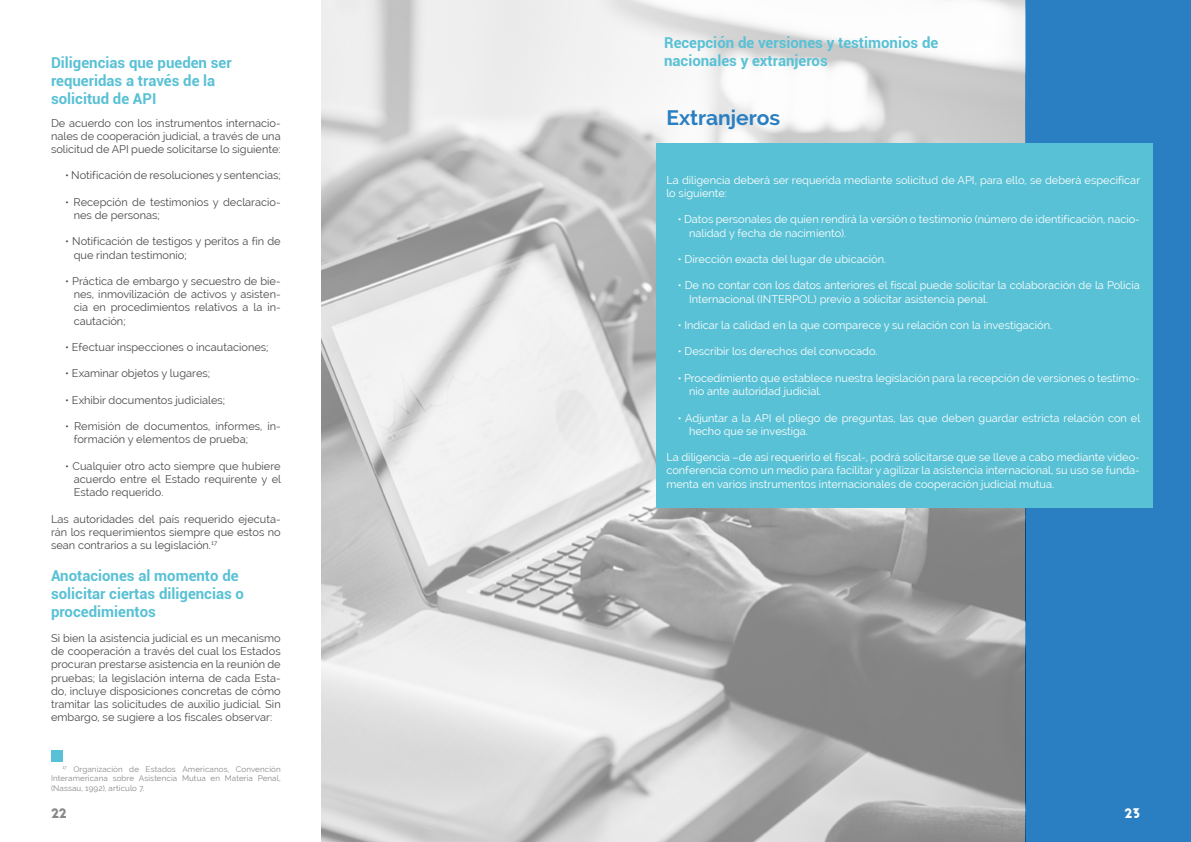
<style>
.page{position:relative;width:1191px;height:842px;background:#fff}
.page>*{position:absolute;margin:0;border:0;box-sizing:border-box;transform-origin:0 0}
.t1{font:700 21px "Raleway";color:#2a7fc2}
.t2{font:700 15px/18px "Roboto";color:#59c1d5}
.t3{font:700 13px "Big John PRO";color:#878787}
.t4{font:700 13px "Big John PRO";color:#fff}
.t5{font:11px/13.2px "Raleway";color:#4a4a49;text-align:justify}
.t6{font:11px/13.2px "Raleway";color:#fff}
.t7{font:8px/9.6px "Raleway";letter-spacing:.015em;color:#878787;text-align:justify}
</style>
<div class="page">
<div style="left:1025px;top:0;width:166px;height:842px;background:#2a7fc2"></div>
<img style="left:322px;top:0;width:703px;height:842px">
<div style="left:656px;top:143px;width:496px;height:364px;background:#59c1d5"></div>
<div style="left:51px;top:750px;width:12px;height:12px;background:#59c1d5"></div>
<h2 class="t2" style="left:51px;top:53px;width:182px">Diligencias que pueden ser requeridas a través de la solicitud de API</h2>
<p class="t5" style="left:51px;top:116px;width:231px">De acuerdo con los instrumentos internacio&shy;nales de cooperación judicial, a través de una solicitud de API puede solicitarse lo siguiente:</p>
<p class="t5" style="left:65px;top:169px;width:217px">• Notificación de resoluciones y sentencias;</p>
<p class="t5" style="left:74px;top:195px;width:208px;text-indent:-9px">• Recepción de testimonios y declaracio&shy;nes de personas;</p>
<p class="t5" style="left:74px;top:235px;width:208px;text-indent:-9px">• Notificación de testigos y peritos a fin de que rindan testimonio;</p>
<p class="t5" style="left:74px;top:274px;width:208px;text-indent:-9px">• Práctica de embargo y secuestro de bie&shy;nes, inmovilización de activos y asisten&shy;cia en procedimientos relativos a la in&shy;cautación;</p>
<p class="t5" style="left:65px;top:340px;width:205px">• Efectuar inspecciones o incautaciones;</p>
<p class="t5" style="left:65px;top:367px;width:146px">• Examinar objetos y lugares;</p>
<p class="t5" style="left:65px;top:393px;width:161px">• Exhibir documentos judiciales;</p>
<p class="t5" style="left:74px;top:420px;width:208px;text-indent:-9px">• Remisión de documentos, informes, in&shy;formación y elementos de prueba;</p>
<p class="t5" style="left:74px;top:459px;width:209px;text-indent:-9px">• Cualquier otro acto siempre que hubiere acuerdo entre el Estado requirente y el Estado requerido.</p>
<p class="t5" style="left:51px;top:512px;width:231px">Las autoridades del país requerido ejecuta&shy;rán los requerimientos siempre que estos no sean contrarios a su legislación.<sup>17</sup></p>
<h2 class="t2" style="left:51px;top:566px;width:194px">Anotaciones al momento de solicitar ciertas diligencias o procedimientos</h2>
<p class="t5" style="left:51px;top:631px;width:231px">Si bien la asistencia judicial es un mecanismo de cooperación a través del cual los Estados procuran prestarse asistencia en la reunión de pruebas; la legislación interna de cada Esta&shy;do, incluye disposiciones concretas de cómo tramitar las solicitudes de auxilio judicial. Sin embargo, se sugiere a los fiscales observar:</p>
<p class="t7" style="left:51px;top:764px;width:231px;text-indent:11px"><sup>17</sup> Organización de Estados Americanos, Convención Interamericana sobre Asistencia Mutua en Materia Penal, (Nassau, 1992), artículo 7.</p>
<p class="t3" style="left:51px;top:806px;width:17px">22</p>
<h2 class="t2" style="left:664px;top:33px;width:276px">Recepción de versiones y testimonios de nacionales y extranjeros</h2>
<h1 class="t1" style="left:666px;top:105px;width:115px">Extranjeros</h1>
<p class="t6" style="left:666px;top:173px;width:475px">La diligencia deberá ser requerida mediante solicitud de API, para ello, se deberá especificar lo siguiente:</p>
<p class="t6" style="left:689px;top:213px;width:452px;text-indent:-11px">• Datos personales de quien rendirá la versión o testimonio (número de identificación, nacio&shy;nalidad y fecha de nacimiento).</p>
<p class="t6" style="left:677px;top:253px;width:210px">• Dirección exacta del lugar de ubicación.</p>
<p class="t6" style="left:689px;top:279px;width:452px;text-indent:-11px">• De no contar con los datos anteriores el fiscal puede solicitar la colaboración de la Policía<br>Internacional (INTERPOL) previo a solicitar asistencia penal.</p>
<p class="t6" style="left:677px;top:319px;width:376px">• Indicar la calidad en la que comparece y su relación con la investigación.</p>
<p class="t6" style="left:677px;top:345px;width:201px">• Describir los derechos del convocado.</p>
<p class="t6" style="left:689px;top:371px;width:452px;text-indent:-11px">• Procedimiento que establece nuestra legislación para la recepción de versiones o testimo&shy;nio ante autoridad judicial.</p>
<p class="t6" style="left:689px;top:411px;width:453px;text-indent:-11px">• Adjuntar a la API el pliego de preguntas, las que deben guardar estricta relación con el hecho que se investiga.</p>
<p class="t6" style="left:666px;top:451px;width:475px;text-align:justify">La diligencia –de así requerirlo el fiscal-, podrá solicitarse que se lleve a cabo mediante video&shy;conferencia como un medio para facilitar y agilizar la asistencia internacional, su uso se funda&shy;menta en varios instrumentos internacionales de cooperación judicial mutua.</p>
<p class="t4" style="left:1124px;top:806px;width:17px">23</p>
</div>
